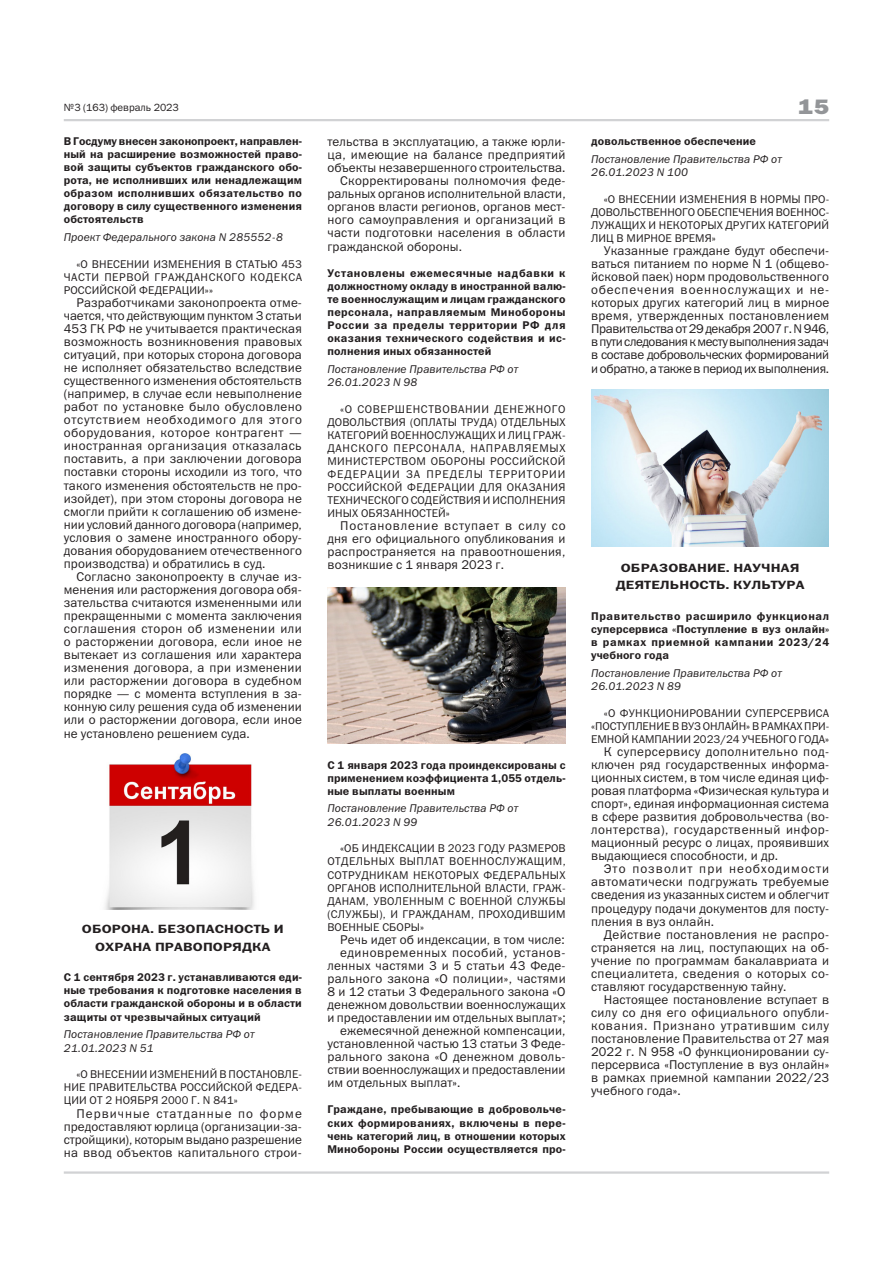
<style>
.page{position:relative;width:893px;height:1263px;background:#fff}
.page>*{position:absolute;margin:0;border:0;box-sizing:border-box;transform-origin:0 0}
.t1{font:21px "Franklin Gothic Heavy C";color:#939598;scale:1.2 1}
.Тело_статьи{font:12.75px/13px "Franklin Gothic Book C";letter-spacing:.01em;color:#231f20;text-align:justify}
.Тело_статьи-2{font:12px "Franklin Gothic Demi C";letter-spacing:.01em;color:#231f20;scale:1.2 1}
.Тело_статьи-3{font:11.25px/13px "Franklin Gothic Demi C";letter-spacing:.01em;color:#231f20;text-align:justify}
.Тело_статьи-4{font:11.25px/13px "Franklin Gothic Book C";letter-spacing:.01em;color:#231f20;text-align:justify}
.Подпись_документа{font:italic 11.25px/13.5px "Franklin Gothic Book C";letter-spacing:.01em;color:#231f20}
.t2{font:10.5px "Franklin Gothic Book C";color:#231f20}
</style>
<div class="page">
<hr style="left:64px;top:1171px;width:765px;height:3px;background:#d1d2d4">
<hr style="left:64px;top:119px;width:765px;height:2px;background:#d1d2d4">
<img style="left:105px;top:753px;width:149px;height:156px">
<img style="left:591px;top:390px;width:238px;height:156px">
<img style="left:327px;top:587px;width:238px;height:156px">
<p class="t2" style="left:64px;top:101px;width:117px">№3 (163) февраль 2023</p>
<h1 class="t1" style="left:798px;top:95px;width:27px">15</h1>
<p class="Тело_статьи-3" style="left:64px;top:134px;width:240px">В Госдуму внесен законопроект, направлен&shy;ный на расширение возможностей право&shy;вой защиты субъектов гражданского обо&shy;рота, не исполнивших или ненадлежащим образом исполнивших обязательство по договору в силу существенного изменения обстоятельств</p>
<p class="Подпись_документа" style="left:64px;top:230px;width:221px">Проект Федерального закона N 285552-8</p>
<p class="Тело_статьи-4" style="left:64px;top:257px;width:240px;text-indent:13px">«О ВНЕСЕНИИ ИЗМЕНЕНИЯ В СТАТЬЮ 453<br>ЧАСТИ ПЕРВОЙ ГРАЖДАНСКОГО КОДЕКСА РОССИЙСКОЙ ФЕДЕРАЦИИ»»</p>
<p class="Тело_статьи" style="left:64px;top:296px;width:240px;text-indent:13px">Разработчиками законопроекта отме&shy;чается, что действующим пунктом 3 статьи 453 ГК РФ не учитывается практическая возможность возникновения правовых ситуаций, при которых сторона договора не исполняет обязательство вследствие существенного изменения обстоятельств (например, в случае если невыполнение работ по установке было обусловлено отсутствием необходимого для этого оборудования, которое контрагент — иностранная организация отказалась поставить, а при заключении договора поставки стороны исходили из того, что такого изменения обстоятельств не про&shy;изойдет), при этом стороны договора не смогли прийти к соглашению об измене&shy;нии условий данного договора (например, условия о замене иностранного обору&shy;дования оборудованием отечественного производства) и обратились в суд.</p>
<p class="Тело_статьи" style="left:64px;top:570px;width:240px;text-indent:13px">Согласно законопроекту в случае из&shy;менения или расторжения договора обя&shy;зательства считаются измененными или прекращенными с момента заключения соглашения сторон об изменении или о расторжении договора, если иное не вытекает из соглашения или характера изменения договора, а при изменении или расторжении договора в судебном порядке — с момента вступления в за&shy;конную силу решения суда об изменении или о расторжении договора, если иное не установлено решением суда.</p>
<p class="Тело_статьи-3" style="left:591px;top:134px;width:166px">довольственное обеспечение</p>
<p class="Подпись_документа" style="left:591px;top:152px;width:192px">Постановление Правительства РФ от<br>26.01.2023 N 100</p>
<p class="Тело_статьи-4" style="left:591px;top:192px;width:240px;text-indent:13px">«О ВНЕСЕНИИ ИЗМЕНЕНИЯ В НОРМЫ ПРО-ДОВОЛЬСТВЕННОГО ОБЕСПЕЧЕНИЯ ВОЕННОС-ЛУЖАЩИХ И НЕКОТОРЫХ ДРУГИХ КАТЕГОРИЙ ЛИЦ В МИРНОЕ ВРЕМЯ»</p>
<p class="Тело_статьи" style="left:591px;top:244px;width:240px;text-indent:13px">Указанные граждане будут обеспечи&shy;ваться питанием по норме N 1 (общево&shy;йсковой паек) норм продовольственного обеспечения военнослужащих и не&shy;которых других категорий лиц в мирное время, утвержденных постановлением Правительства от 29 декабря 2007 г. N 946, в пути следования к месту выполнения задач в составе добровольческих формирований и обратно, а также в период их выполнения.</p>
<p class="Тело_статьи" style="left:327px;top:135px;width:240px">тельства в эксплуатацию, а также юрли&shy;ца, имеющие на балансе предприятий объекты незавершенного строительства.</p>
<p class="Тело_статьи" style="left:327px;top:174px;width:240px;text-indent:13px">Скорректированы полномочия феде&shy;ральных органов исполнительной власти, органов власти регионов, органов мест&shy;ного самоуправления и организаций в части подготовки населения в области гражданской обороны.</p>
<p class="Тело_статьи-3" style="left:327px;top:266px;width:240px">Установлены ежемесячные надбавки к должностному окладу в иностранной валю&shy;те военнослужащим и лицам гражданского персонала, направляемым Минобороны России за пределы территории РФ для оказания технического содействия и ис&shy;полнения иных обязанностей</p>
<p class="Подпись_документа" style="left:327px;top:362px;width:192px">Постановление Правительства РФ от<br>26.01.2023 N 98</p>
<p class="Тело_статьи-4" style="left:327px;top:402px;width:240px;text-indent:13px">«О СОВЕРШЕНСТВОВАНИИ ДЕНЕЖНОГО ДОВОЛЬСТВИЯ (ОПЛАТЫ ТРУДА) ОТДЕЛЬНЫХ КАТЕГОРИЙ ВОЕННОСЛУЖАЩИХ И ЛИЦ ГРАЖ-ДАНСКОГО ПЕРСОНАЛА, НАПРАВЛЯЕМЫХ МИНИСТЕРСТВОМ ОБОРОНЫ РОССИЙСКОЙ ФЕДЕРАЦИИ ЗА ПРЕДЕЛЫ ТЕРРИТОРИИ РОССИЙСКОЙ ФЕДЕРАЦИИ ДЛЯ ОКАЗАНИЯ ТЕХНИЧЕСКОГО СОДЕЙСТВИЯ И ИСПОЛНЕНИЯ ИНЫХ ОБЯЗАННОСТЕЙ»</p>
<p class="Тело_статьи" style="left:327px;top:519px;width:240px;text-indent:13px">Постановление вступает в силу со дня его официального опубликования и распространяется на правоотношения, возникшие с 1 января 2023 г.</p>
<p class="Тело_статьи-2" style="left:621px;top:561px;width:150px">ОБРАЗОВАНИЕ. НАУЧНАЯ</p>
<p class="Тело_статьи-2" style="left:616px;top:578px;width:159px">ДЕЯТЕЛЬНОСТЬ. КУЛЬТУРА</p>
<p class="Тело_статьи-3" style="left:591px;top:609px;width:240px">Правительство расширило функционал суперсервиса «Поступление в вуз онлайн» в рамках приемной кампании 2023/24 учебного года</p>
<p class="Подпись_документа" style="left:591px;top:666px;width:192px">Постановление Правительства РФ от<br>26.01.2023 N 89</p>
<p class="Тело_статьи-4" style="left:591px;top:706px;width:240px;text-indent:13px">«О ФУНКЦИОНИРОВАНИИ СУПЕРСЕРВИСА «ПОСТУПЛЕНИЕ В ВУЗ ОНЛАЙН» В РАМКАХ ПРИ-ЕМНОЙ КАМПАНИИ 2023/24 УЧЕБНОГО ГОДА»</p>
<p class="Тело_статьи" style="left:591px;top:745px;width:240px;text-indent:13px">К суперсервису дополнительно под&shy;ключен ряд государственных информа&shy;ционных систем, в том числе единая циф&shy;ровая платформа «Физическая культура и спорт», единая информационная система в сфере развития добровольчества (во&shy;лонтерства), государственный инфор&shy;мационный ресурс о лицах, проявивших выдающиеся способности, и др.</p>
<p class="Тело_статьи" style="left:591px;top:862px;width:240px;text-indent:13px">Это позволит при необходимости автоматически подгружать требуемые сведения из указанных систем и облегчит процедуру подачи документов для посту&shy;пления в вуз онлайн.</p>
<p class="Тело_статьи" style="left:591px;top:927px;width:240px;text-indent:13px">Действие постановления не распро&shy;страняется на лиц, поступающих на об&shy;учение по программам бакалавриата и специалитета, сведения о которых со&shy;ставляют государственную тайну.</p>
<p class="Тело_статьи" style="left:591px;top:993px;width:240px;text-indent:13px">Настоящее постановление вступает в силу со дня его официального опубли&shy;кования. Признано утратившим силу постановление Правительства от 27 мая 2022 г. N 958 «О функционировании су&shy;персервиса «Поступление в вуз онлайн» в рамках приемной кампании 2022/23 учебного года».</p>
<p class="Тело_статьи-3" style="left:327px;top:758px;width:240px">С 1 января 2023 года проиндексированы с применением коэффициента 1,055 отдель&shy;ные выплаты военным</p>
<p class="Подпись_документа" style="left:327px;top:802px;width:192px">Постановление Правительства РФ от<br>26.01.2023 N 99</p>
<p class="Тело_статьи-4" style="left:327px;top:842px;width:240px;text-indent:13px">«ОБ ИНДЕКСАЦИИ В 2023 ГОДУ РАЗМЕРОВ ОТДЕЛЬНЫХ ВЫПЛАТ ВОЕННОСЛУЖАЩИМ, СОТРУДНИКАМ НЕКОТОРЫХ ФЕДЕРАЛЬНЫХ ОРГАНОВ ИСПОЛНИТЕЛЬНОЙ ВЛАСТИ, ГРАЖ-ДАНАМ, УВОЛЕННЫМ С ВОЕННОЙ СЛУЖБЫ (СЛУЖБЫ), И ГРАЖДАНАМ, ПРОХОДИВШИМ ВОЕННЫЕ СБОРЫ»</p>
<p class="Тело_статьи" style="left:340px;top:933px;width:226px">Речь идет об индексации, в том числе:</p>
<p class="Тело_статьи" style="left:327px;top:946px;width:240px;text-indent:13px">единовременных пособий, установ&shy;ленных частями 3 и 5 статьи 43 Феде&shy;рального закона «О полиции», частями 8 и 12 статьи 3 Федерального закона «О денежном довольствии военнослужащих и предоставлении им отдельных выплат»;</p>
<p class="Тело_статьи" style="left:327px;top:1024px;width:240px;text-indent:13px">ежемесячной денежной компенсации, установленной частью 13 статьи 3 Феде&shy;рального закона «О денежном доволь&shy;ствии военнослужащих и предоставлении им отдельных выплат».</p>
<p class="Тело_статьи-3" style="left:327px;top:1103px;width:240px">Граждане, пребывающие в добровольче&shy;ских формированиях, включены в пере&shy;чень категорий лиц, в отношении которых Минобороны России осуществляется про-</p>
<p class="Тело_статьи-2" style="left:82px;top:922px;width:170px">ОБОРОНА. БЕЗОПАСНОСТЬ И</p>
<p class="Тело_статьи-2" style="left:95px;top:940px;width:148px">ОХРАНА ПРАВОПОРЯДКА</p>
<p class="Тело_статьи-3" style="left:64px;top:971px;width:240px">С 1 сентября 2023 г. устанавливаются еди&shy;ные требования к подготовке населения в области гражданской обороны и в области защиты от чрезвычайных ситуаций</p>
<p class="Подпись_документа" style="left:64px;top:1027px;width:192px">Постановление Правительства РФ от<br>21.01.2023 N 51</p>
<p class="Тело_статьи-4" style="left:64px;top:1068px;width:240px;text-indent:13px">«О ВНЕСЕНИИ ИЗМЕНЕНИЙ В ПОСТАНОВЛЕ-НИЕ ПРАВИТЕЛЬСТВА РОССИЙСКОЙ ФЕДЕРА-ЦИИ ОТ 2 НОЯБРЯ 2000 Г. N 841»</p>
<p class="Тело_статьи" style="left:64px;top:1106px;width:240px;text-indent:13px">Первичные статданные по форме предоставляют юрлица (организации-за&shy;стройщики), которым выдано разрешение на ввод объектов капитального строи-</p>
</div>
